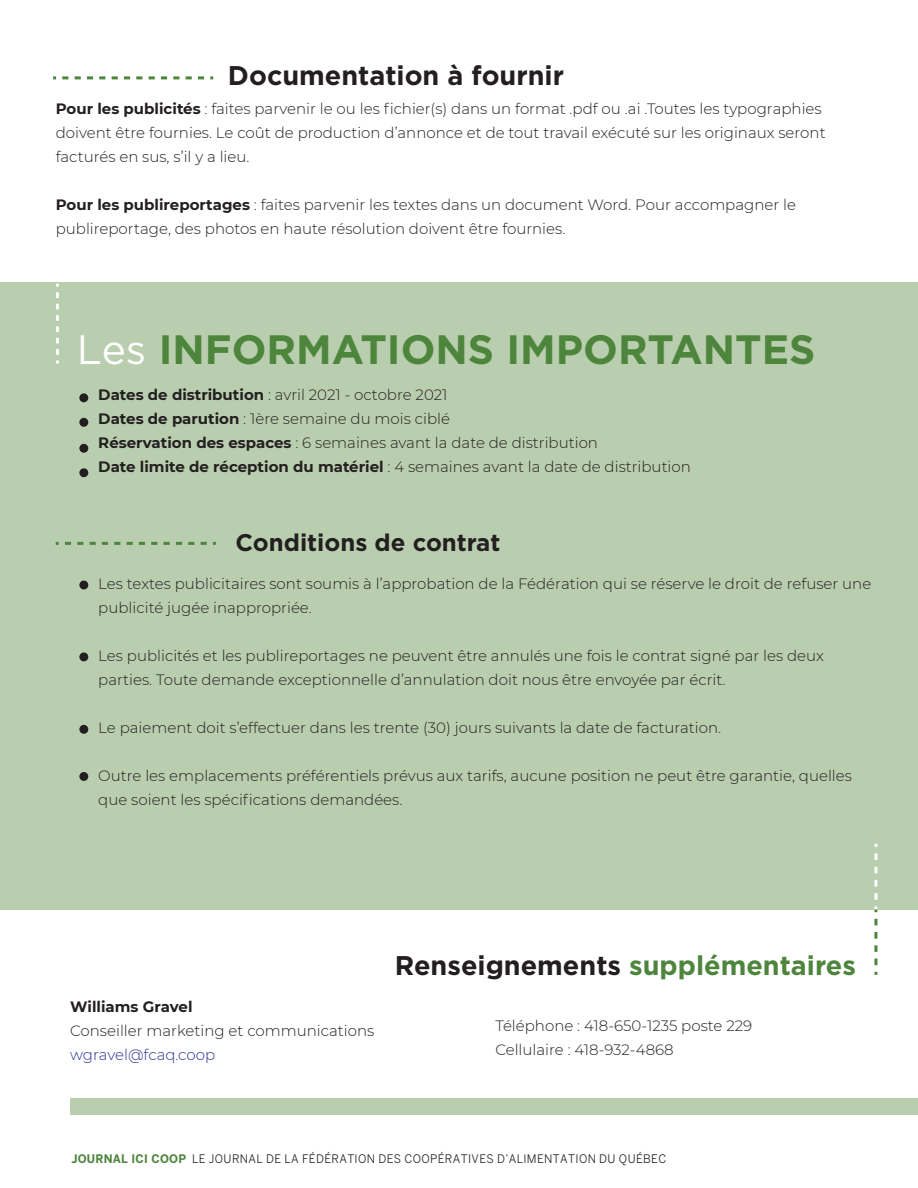
<style>
.page{position:relative;width:918px;height:1188px;background:#fff}
.page>*{position:absolute;margin:0;border:0;box-sizing:border-box;transform-origin:0 0}
.t1{font:700 40.95px "Gotham";color:#4e853d}
.t2{font:700 27px "Gotham";color:#4e853d}
.t3{font:700 27px "Gotham";color:#231f20}
.t4{font:700 24px "Gotham";letter-spacing:-.005em;color:#231f20}
.t5{font:300 15px/24px "Montserrat";color:#231f20}
.t6{font:300 15px "Montserrat";letter-spacing:-.005em;color:#2e3092}
.t7{font:700 15px "Montserrat";color:#231f20}
.t8{font:11.7px "Benton Sans";letter-spacing:.035em;color:#231f20;scale:.96 1}
.s1{font-weight:700}
.s2{font-weight:400;color:#fff}
.s3{color:#231f20}
.s4{font-weight:700;color:#4e853d}
</style>
<div class="page">
<div style="left:0;top:282px;width:918px;height:627px;background:#b9ceae"></div>
<svg style="left:56px;top:284px;width:3px;height:80px"></svg>
<svg style="left:53px;top:76px;width:151px;height:3px"></svg>
<div style="left:79px;top:393px;width:9px;height:9px;background:#231f20;border-radius:50%"></div>
<div style="left:79px;top:418px;width:9px;height:9px;background:#231f20;border-radius:50%"></div>
<div style="left:79px;top:444px;width:9px;height:9px;background:#231f20;border-radius:50%"></div>
<div style="left:79px;top:468px;width:9px;height:9px;background:#231f20;border-radius:50%"></div>
<svg style="left:56px;top:542px;width:151px;height:3px"></svg>
<div style="left:79px;top:581px;width:9px;height:8px;background:#231f20;border-radius:50%"></div>
<div style="left:79px;top:652px;width:9px;height:9px;background:#231f20;border-radius:50%"></div>
<div style="left:79px;top:725px;width:9px;height:9px;background:#231f20;border-radius:50%"></div>
<div style="left:79px;top:772px;width:9px;height:9px;background:#231f20;border-radius:50%"></div>
<svg style="left:874px;top:919px;width:3px;height:56px"></svg>
<svg style="left:874px;top:853px;width:3px;height:59px"></svg>
<div style="left:70px;top:1098px;width:848px;height:16px;background:#b8ceae"></div>
<h2 class="t3" style="left:228px;top:60px;width:337px">Documentation à fournir</h2>
<p class="t5" style="left:56px;top:96px;width:771px"><span class="s1">Pour les publicités</span> : faites parvenir le ou les fichier(s) dans un format .pdf ou .ai .Toutes les typographies doivent être fournies. Le coût de production d’annonce et de tout travail exécuté sur les originaux seront facturés en sus, s’il y a lieu.</p>
<p class="t5" style="left:56px;top:192px;width:742px"><span class="s1">Pour les publireportages</span> : faites parvenir les textes dans un document Word. Pour accompagner le publireportage, des photos en haute résolution doivent être fournies.</p>
<h1 class="t1" style="left:77px;top:325px;width:740px"><span class="s2">Les</span> INFORMATIONS IMPORTANTES</h1>
<p class="t5" style="left:98px;top:383px;width:594px"><span class="s1">Dates de distribution</span> : avril 2021 - octobre 2021<br><span class="s1">Dates de parution</span> : 1ère semaine du mois ciblé<br><span class="s1">Réservation des espaces</span> : 6 semaines avant la date de distribution<br><span class="s1">Date limite de réception du matériel</span> : 4 semaines avant la date de distribution</p>
<h3 class="t4" style="left:235px;top:528px;width:266px">Conditions de contrat</h3>
<p class="t5" style="left:98px;top:571px;width:775px">Les textes publicitaires sont soumis à l’approbation de la Fédération qui se réserve le droit de refuser une publicité jugée inappropriée.</p>
<p class="t5" style="left:98px;top:643px;width:727px">Les publicités et les publireportages ne peuvent être annulés une fois le contrat signé par les deux parties. Toute demande exceptionnelle d’annulation doit nous être envoyée par écrit.</p>
<p class="t5" style="left:98px;top:715px;width:624px">Le paiement doit s’effectuer dans les trente (30) jours suivants la date de facturation.</p>
<p class="t5" style="left:98px;top:763px;width:755px">Outre les emplacements préférentiels prévus aux tarifs, aucune position ne peut être garantie, quelles que soient les spécifications demandées.</p>
<p class="t7" style="left:70px;top:996px;width:124px">Williams Gravel</p>
<p class="t5" style="left:70px;top:1018px;width:306px">Conseiller marketing et communications</p>
<p class="t6" style="left:70px;top:1045px;width:147px">wgravel@fcaq.coop</p>
<h2 class="t2" style="left:395px;top:950px;width:463px"><span class="s3">Renseignements</span> supplémentaires</h2>
<p class="t5" style="left:495px;top:1013px;width:258px">Téléphone : 418-650-1235 poste 229<br>Cellulaire : 418-932-4868</p>
<p class="t8" style="left:71px;top:1152px;width:621px"><span class="s4">JOURNAL ICI COOP</span> LE JOURNAL DE LA FÉDÉRATION DES COOPÉRATIVES D’ALIMENTATION DU QUÉBEC</p>
</div>
